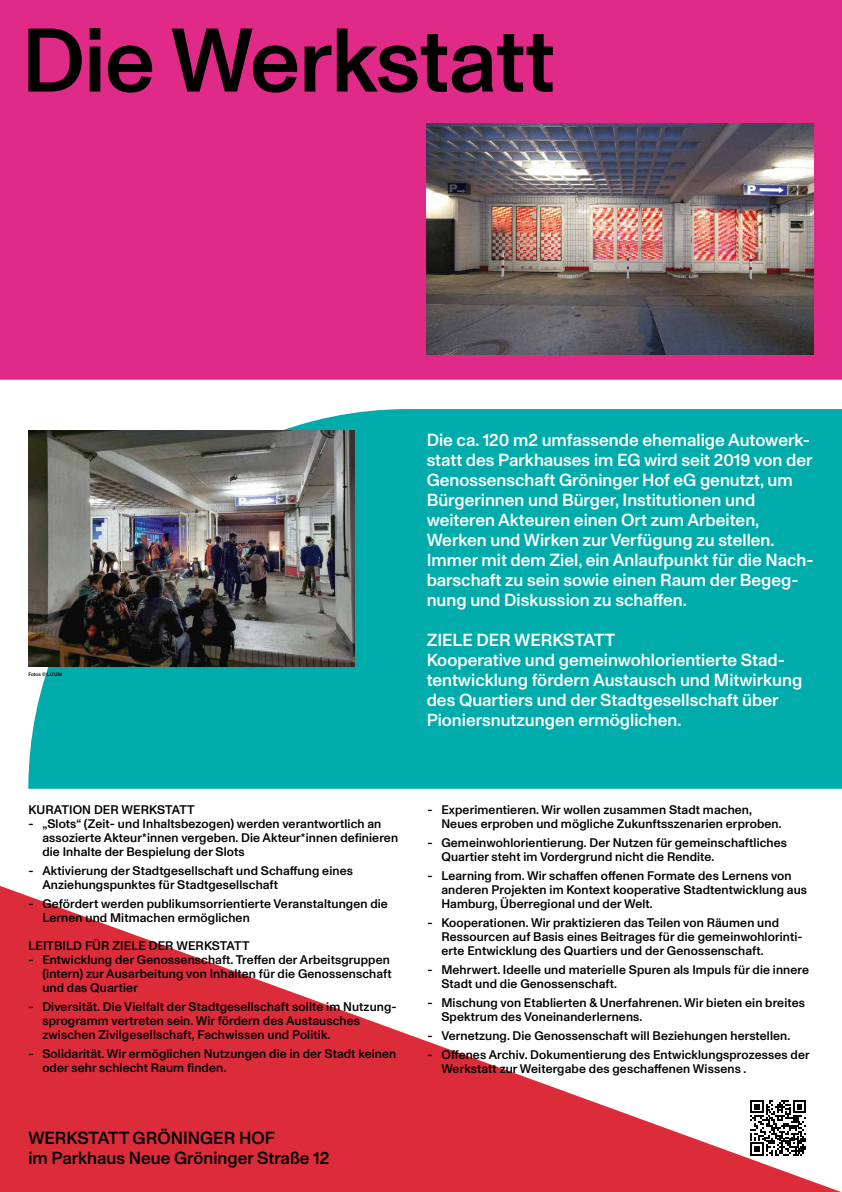
<style>
.page{position:relative;width:842px;height:1192px;background:#fff}
.page>*{position:absolute;margin:0;border:0;box-sizing:border-box;transform-origin:0 0}
.t1{font:500 90px "ABC Monument Grotesk";letter-spacing:-.01em;color:#000}
.t2{font:500 17.5px/20px "ABC Monument Grotesk";color:#fff}
.t3{font:500 17.5px/20px "ABC Monument Grotesk";color:#000}
.t4{font:500 12.5px/14px "ABC Monument Grotesk";letter-spacing:.01em;color:#000}
.t5{font:500 5px "ABC Monument Grotesk";letter-spacing:-.01em;color:#000}
</style>
<div class="page">
<svg style="left:0;top:886px;width:841px;height:306px;fill:#dc2c39"></svg>
<div style="left:0;top:0;width:842px;height:380px;background:#e02a88"></div>
<div style="left:28px;top:409px;width:814px;height:380px;background:#00abac"></div>
<img style="left:28px;top:431px;width:327px;height:235px">
<img style="left:427px;top:124px;width:387px;height:231px">
<h1 class="t1" style="left:22px;top:8px;width:535px">Die Werkstatt</h1>
<p class="t5" style="left:28px;top:671px;width:35px">Fotos © LU’UM</p>
<p class="t2" style="left:427px;top:430px;width:388px">Die ca. 120 m2 umfassende ehemalige Autowerk&shy;statt des Parkhauses im EG wird seit 2019 von der Genossenschaft Gröninger Hof eG genutzt, um Bürgerinnen und Bürger, Institutionen und weiteren Akteuren einen Ort zum Arbeiten, Werken und Wirken zur Verfügung zu stellen.<br>Immer mit dem Ziel, ein Anlaufpunkt für die Nach&shy;barschaft zu sein sowie einen Raum der Begeg&shy;nung und Diskussion zu schaffen.</p>
<h2 class="t2" style="left:427px;top:630px;width:377px">ZIELE DER WERKSTATT<br>Kooperative und gemeinwohlorientierte Stad&shy;tentwicklung fördern Austausch und Mitwirkung des Quartiers und der Stadtgesellschaft über Pioniersnutzungen ermöglichen.</h2>
<p class="t4" style="left:28px;top:803px;width:168px">KURATION DER WERKSTATT</p>
<p class="t4" style="left:42px;top:817px;width:357px;text-indent:-14px">- „Slots“ (Zeit- und Inhaltsbezogen) werden verantwortlich an assozierte Akteur*innen vergeben. Die Akteur*innen definieren die Inhalte der Bespielung der Slots</p>
<p class="t4" style="left:42px;top:864px;width:312px;text-indent:-14px">- Aktivierung der Stadtgesellschaft und Schaffung eines<br>Anziehungspunktes für Stadtgesellschaft</p>
<p class="t4" style="left:42px;top:897px;width:347px;text-indent:-14px">- Gefördert werden publikumsorrientierte Veranstaltungen die<br>Lernen und Mitmachen ermöglichen</p>
<p class="t4" style="left:28px;top:939px;width:223px">LEITBILD FÜR ZIELE DER WERKSTATT</p>
<p class="t4" style="left:42px;top:953px;width:351px;text-indent:-14px">- Entwicklung der Genossenschaft. Treffen der Arbeitsgruppen (intern) zur Ausarbeitung von Inhalten für die Genossenschaft und das Quartier</p>
<p class="t4" style="left:42px;top:1000px;width:356px;text-indent:-14px">- Diversität. Die Vielfalt der Stadtgesellschaft sollte im Nutzung&shy;sprogramm vertreten sein. Wir fördern des Austausches zwischen Zivilgesellschaft, Fachwissen und Politik.</p>
<p class="t4" style="left:42px;top:1047px;width:355px;text-indent:-14px">- Solidarität. Wir ermöglichen Nutzungen die in der Stadt keinen oder sehr schlecht Raum finden.</p>
<h2 class="t3" style="left:28px;top:1128px;width:303px">WERKSTATT GRÖNINGER HOF<br>im Parkhaus Neue Gröninger Straße 12</h2>
<p class="t4" style="left:441px;top:803px;width:342px;text-indent:-14px">- Experimentieren. Wir wollen zusammen Stadt machen,<br>Neues erproben und mögliche Zukunftsszenarien erproben.</p>
<p class="t4" style="left:441px;top:836px;width:347px;text-indent:-14px">- Gemeinwohlorientierung. Der Nutzen für gemeinschaftliches<br>Quartier steht im Vordergrund nicht die Rendite.</p>
<p class="t4" style="left:441px;top:869px;width:367px;text-indent:-14px">- Learning from. Wir schaffen offenen Formate des Lernens von anderen Projekten im Kontext kooperative Stadtentwicklung aus<br>Hamburg, Überregional und der Welt.</p>
<p class="t4" style="left:441px;top:916px;width:363px;text-indent:-14px">- Kooperationen. Wir praktizieren das Teilen von Räumen und<br>Ressourcen auf Basis eines Beitrages für die gemeinwohlorinti&shy;erte Entwicklung des Quartiers und der Genossenschaft.</p>
<p class="t4" style="left:441px;top:963px;width:369px;text-indent:-14px">- Mehrwert. Ideelle und materielle Spuren als Impuls für die innere<br>Stadt und die Genossenschaft.</p>
<p class="t4" style="left:441px;top:996px;width:365px;text-indent:-14px">- Mischung von Etablierten &amp; Unerfahrenen. Wir bieten ein breites<br>Spektrum des Voneinanderlernens.</p>
<p class="t4" style="left:427px;top:1029px;width:365px">- Vernetzung. Die Genossenschaft will Beziehungen herstellen.</p>
<p class="t4" style="left:441px;top:1048px;width:370px;text-indent:-14px">- Offenes Archiv. Dokumentierung des Entwicklungsprozesses der<br>Werkstatt zur Weitergabe des geschaffenen Wissens .</p>
</div>
